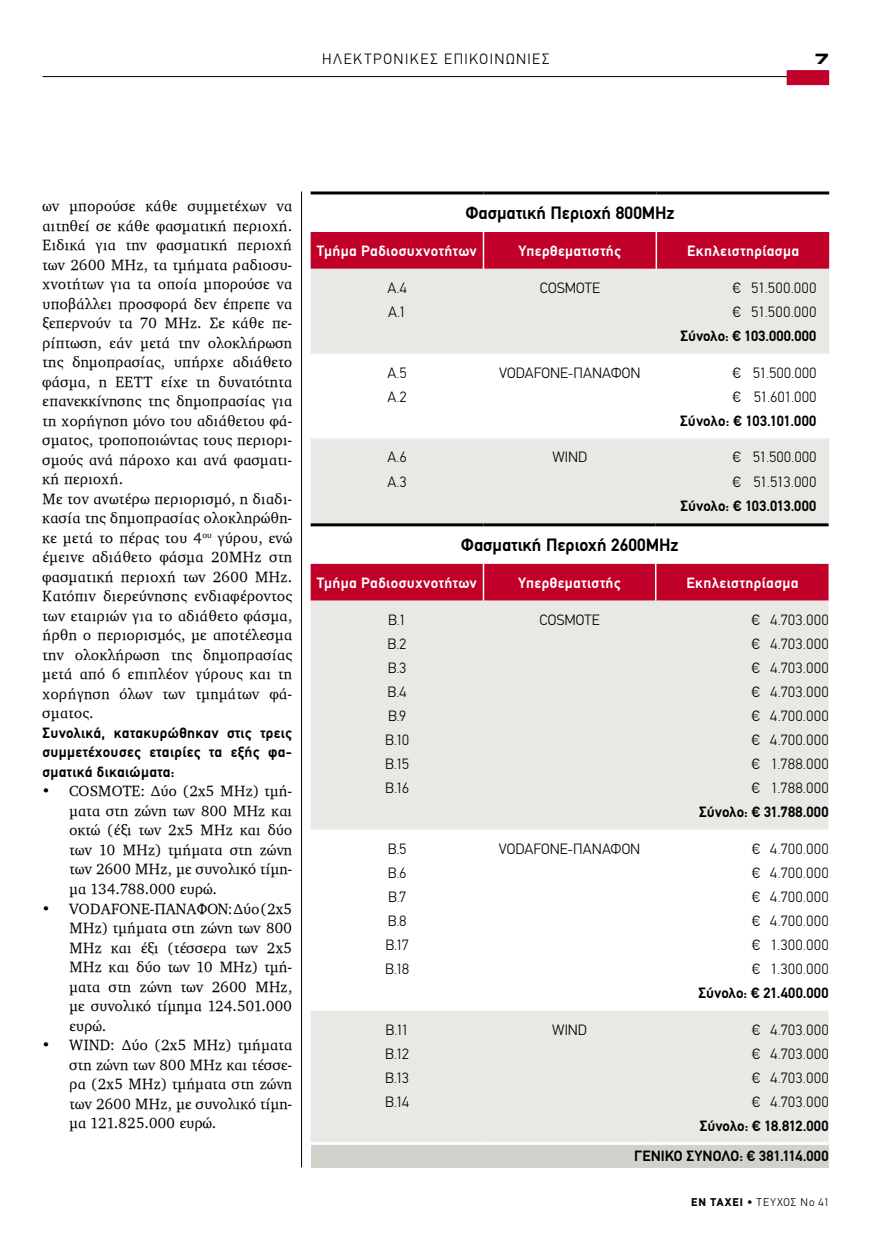
<style>
.page{position:relative;width:893px;height:1234px;background:#fff}
.page>*{position:absolute;margin:0;border:0;box-sizing:border-box;transform-origin:0 0}
.t1{font:700 18px "PF Din Text";color:#000}
.t2{font:15px/19.5px "PF Diplomat";letter-spacing:.03em;color:#000;text-align:justify}
.t3{font:300 15px/24px "PF Din Text";letter-spacing:.04em;color:#000}
.t4{font:700 15px/19.5px "PF Din Text";letter-spacing:.02em;color:#000;text-align:justify}
.t5{font:700 15px "PF Din Text";letter-spacing:.03em;color:#fff}
.t6{font:300 15px "PF Din Text";color:#000}
.t7{font:300 15px "PF Din Text";letter-spacing:.005em;color:#000}
.t8{font:700 15px "PF Euroset";color:#000}
.t9{font:300 11.25px "PF Din Text";letter-spacing:.085em;color:#000}
.s1{font-weight:900}
.s2{font-weight:400}
</style>
<div class="page">
<div style="left:311px;top:232px;width:518px;height:37px;background:#c1002a"></div>
<svg style="left:311px;top:269px;width:518px;height:254px;fill:#e8e8e5"></svg>
<hr style="left:311px;top:191px;width:172px;height:3px;background:#000">
<hr style="left:483px;top:191px;width:173px;height:3px;background:#000">
<hr style="left:656px;top:191px;width:173px;height:3px;background:#000">
<hr style="left:483px;top:232px;width:1px;height:37px;background:#fff">
<hr style="left:656px;top:232px;width:1px;height:37px;background:#fff">
<div style="left:311px;top:563px;width:517px;height:37px;background:#c1002a"></div>
<svg style="left:311px;top:600px;width:517px;height:541px;fill:#e8e8e5"></svg>
<div style="left:311px;top:1143px;width:517px;height:24px;background:#d2d2cd"></div>
<hr style="left:311px;top:523px;width:172px;height:3px;background:#000">
<hr style="left:483px;top:523px;width:173px;height:3px;background:#000">
<hr style="left:656px;top:523px;width:172px;height:3px;background:#000">
<hr style="left:483px;top:563px;width:1px;height:37px;background:#fff">
<hr style="left:655px;top:563px;width:1px;height:37px;background:#fff">
<hr style="left:311px;top:1141px;width:172px;height:3px;background:#fff">
<hr style="left:483px;top:1141px;width:173px;height:3px;background:#fff">
<hr style="left:656px;top:1141px;width:172px;height:3px;background:#fff">
<hr style="left:301px;top:191px;width:1px;height:976px;background:#000">
<hr style="left:43px;top:76px;width:778px;height:1px;background:#000">
<div style="left:787px;top:70px;width:42px;height:15px;background:#c1002a"></div>
<p class="t3" style="left:322px;top:47px;width:22px">Ηλεκτρονικ</p>
<p class="t3" style="left:420px;top:47px;width:34px">Ες επικοινων</p>
<p class="t3" style="left:528px;top:47px;width:14px">Ιες</p>
<p class="t8" style="left:814px;top:49px;width:16px">7</p>
<p class="t2" style="left:43px;top:196px;width:251px;text-align:left">ων μπορούσε κάθε συμμετέχων να αιτηθεί σε κάθε φασματική περιοχή.<br>Ειδικά για την φασματική περιοχή των 2600 MHz, τα τμήματα ραδιοσυ&shy;χνοτήτων για τα οποία μπορούσε να υποβάλλει προσφορά δεν έπρεπε να ξεπερνούν τα 70 MHz. Σε κάθε πε&shy;ρίπτωση, εάν μετά την ολοκλήρωση της δημοπρασίας, υπήρχε αδιάθετο φάσμα, η ΕΕΤΤ είχε τη δυνατότητα επανεκκίνησης της δημοπρασίας για τη χορήγηση μόνο του αδιάθετου φά&shy;σματος, τροποποιώντας τους περιορι&shy;σμούς ανά πάροχο και ανά φασματι&shy;κή περιοχή.<br>Με τον ανωτέρω περιορισμό, η διαδι&shy;κασία της δημοπρασίας ολοκληρώθη&shy;κε μετά το πέρας του 4<sup>ου</sup> γύρου, ενώ έμεινε αδιάθετο φάσμα 20MHz στη φασματική περιοχή των 2600 MHz.<br>Κατόπιν διερεύνησης ενδιαφέροντος των εταιριών για το αδιάθετο φάσμα, ήρθη ο περιορισμός, με αποτέλεσμα την ολοκλήρωση της δημοπρασίας μετά από 6 επιπλέον γύρους και τη χορήγηση όλων των τμημάτων φά&shy;σματος.</p>
<p class="t4" style="left:43px;top:722px;width:251px">Συνολικά, κατακυρώθηκαν στις τρεις συμμετέχουσες εταιρίες τα εξής φα&shy;σματικά δικαιώματα:</p>
<p class="t2" style="left:70px;top:781px;width:224px;text-indent:-27px">• COSMOTE: Δύο (2x5 MHz) τμή&shy;ματα στη ζώνη των 800 ΜHz και οκτώ (έξι των 2x5 MHz και δύο των 10 ΜHz) τμήματα στη ζώνη των 2600 MHz, με συνολικό τίμη&shy;μα 134.788.000 ευρώ.</p>
<p class="t2" style="left:70px;top:898px;width:224px;text-indent:-27px">• VODAFONE-ΠΑΝΑΦΟΝ: Δύο (2x5<br>MHz) τμήματα στη ζώνη των 800<br>ΜHz και έξι (τέσσερα των 2x5<br>MHz και δύο των 10 ΜHz) τμή&shy;ματα στη ζώνη των 2600 MHz, με συνολικό τίμημα 124.501.000 ευρώ.</p>
<p class="t2" style="left:70px;top:1034px;width:224px;text-indent:-27px">• WIND: Δύο (2x5 MHz) τμήματα στη ζώνη των 800 ΜHz και τέσσε&shy;ρα (2x5 MHz) τμήματα στη ζώνη των 2600 MHz, με συνολικό τίμη&shy;μα 121.825.000 ευρώ.</p>
<p class="t1" style="left:465px;top:202px;width:210px">Φασματική Περιοχή 800MHz</p>
<p class="t5" style="left:317px;top:242px;width:162px">Τμήμα Ραδιοσυχνοτήτων</p>
<p class="t5" style="left:519px;top:242px;width:104px">Υπερθεματιστής</p>
<p class="t5" style="left:687px;top:242px;width:113px">Εκπλειστηρίασμα</p>
<p class="t3" style="left:387px;top:276px;width:21px">A.4<br>A.1</p>
<p class="t7" style="left:540px;top:279px;width:62px">COSMOTE</p>
<p class="t3" style="left:733px;top:276px;width:85px">€ 51.500.000 € 51.500.000</p>
<p class="t4" style="left:680px;top:326px;width:137px">Σύνολο: € 103.000.000</p>
<p class="t3" style="left:387px;top:360px;width:21px">A.5<br>A.2</p>
<p class="t6" style="left:499px;top:363px;width:143px">VODAFONE-ΠΑΝΑΦΟΝ</p>
<p class="t3" style="left:733px;top:360px;width:85px">€ 51.500.000 € 51.601.000</p>
<p class="t4" style="left:680px;top:410px;width:138px">Σύνολο: € 103.101.000</p>
<p class="t3" style="left:387px;top:445px;width:21px">A.6<br>A.3</p>
<p class="t3" style="left:552px;top:445px;width:36px">WIND</p>
<p class="t3" style="left:733px;top:445px;width:85px">€ 51.500.000 € 51.513.000</p>
<p class="t4" style="left:680px;top:495px;width:137px">Σύνολο: € 103.013.000</p>
<p class="t1" style="left:461px;top:534px;width:219px">Φασματική Περιοχή 2600MHz</p>
<p class="t5" style="left:317px;top:574px;width:162px">Τμήμα Ραδιοσυχνοτήτων</p>
<p class="t5" style="left:519px;top:574px;width:104px">Υπερθεματιστής</p>
<p class="t5" style="left:686px;top:574px;width:113px">Εκπλειστηρίασμα</p>
<p class="t3" style="left:385px;top:607px;width:25px">Β.1<br>Β.2<br>Β.3<br>Β.4<br>Β.9<br>Β.10<br>B.15<br>B.16</p>
<p class="t7" style="left:539px;top:610px;width:62px">COSMOTE</p>
<p class="t3" style="left:752px;top:607px;width:78px;text-align:justify">€ 4.703.000 € 4.703.000 € 4.703.000 € 4.703.000 € 4.700.000 € 4.700.000 € 1.788.000 € 1.788.000</p>
<p class="t4" style="left:699px;top:801px;width:131px">Σύνολο: € 31.788.000</p>
<p class="t3" style="left:385px;top:836px;width:25px">Β.5<br>Β.6<br>Β.7<br>Β.8<br>Β.17<br>Β.18</p>
<p class="t6" style="left:499px;top:839px;width:143px">VODAFONE-ΠΑΝΑΦΟΝ</p>
<p class="t3" style="left:752px;top:836px;width:78px;text-align:justify">€ 4.700.000 € 4.700.000 € 4.700.000 € 4.700.000 € 1.300.000 € 1.300.000</p>
<p class="t4" style="left:698px;top:982px;width:132px">Σύνολο: € 21.400.000</p>
<p class="t3" style="left:385px;top:1017px;width:25px;text-align:justify">Β.11<br>Β.12<br>Β.13<br>Β.14</p>
<p class="t3" style="left:552px;top:1017px;width:36px">WIND</p>
<p class="t3" style="left:752px;top:1017px;width:78px;text-align:justify">€ 4.703.000 € 4.703.000 € 4.703.000 € 4.703.000</p>
<p class="t4" style="left:634px;top:1109px;width:196px;line-height:30.5px;text-align:right">Σύνολο: € 18.812.000<br>ΓΕΝΙΚΟ ΣΥΝΟΛΟ: € 381.114.000</p>
<p class="t9" style="left:691px;top:1195px;width:139px"><span class="s1">ΕΝ ΤΑΧΕΙ</span> <span class="s2">•</span> ΤΕΥΧΟΣ νο 41</p>
</div>
